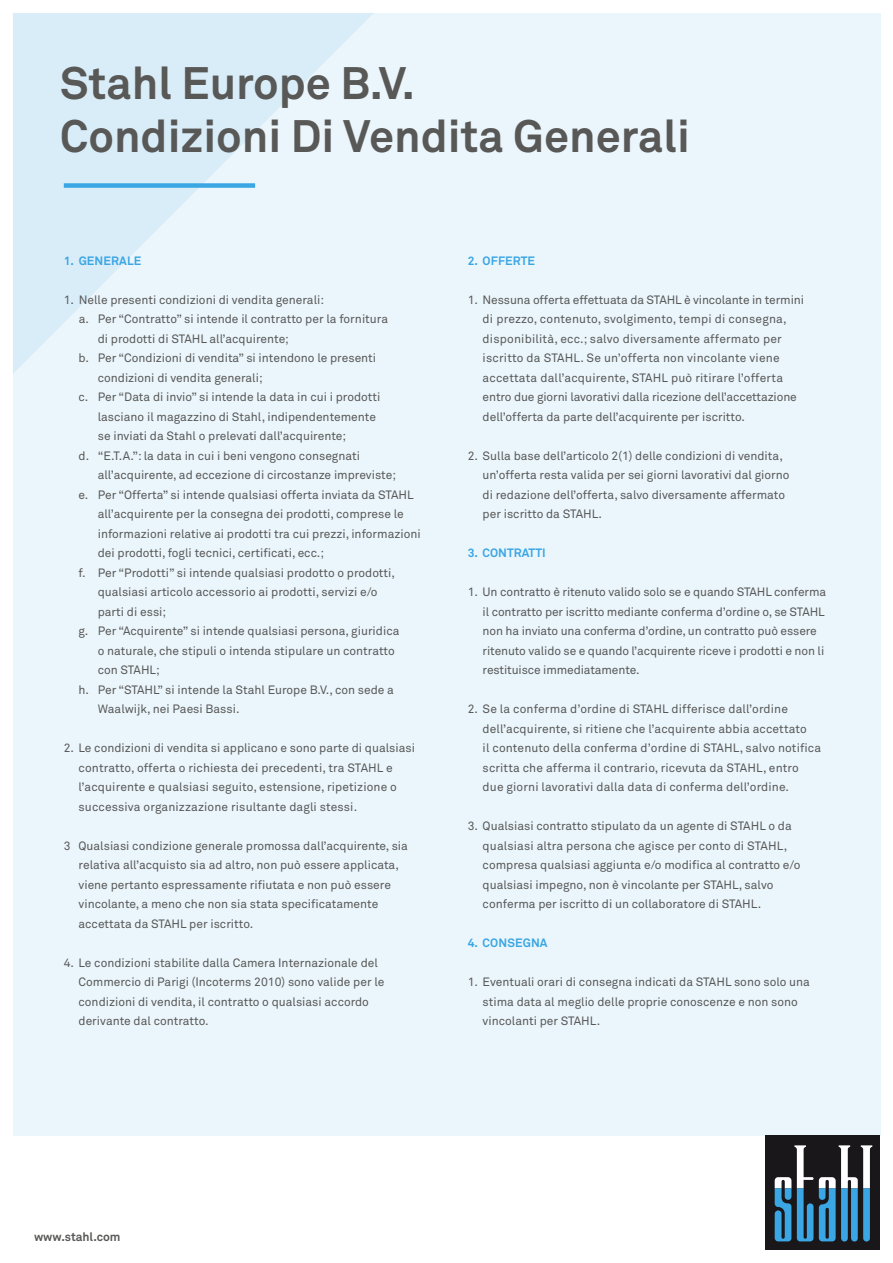
<style>
.page{position:relative;width:893px;height:1263px;background:#fff}
.page>*{position:absolute;margin:0;border:0;box-sizing:border-box;transform-origin:0 0}
.t1{font:700 45px/52.5px "Akkurat Std";color:#585857}
.t2{font:12px/19.5px "Akkurat Std";color:#585857}
.t3{font:700 12px "Akkurat Std";letter-spacing:.01em;color:#3aa6e3}
.t4{font:700 12px "Akkurat Std";color:#585857}
</style>
<div class="page">
<div style="left:13px;top:13px;width:867px;height:1122px;background:#ebf6fc"></div>
<svg style="left:13px;top:13px;width:360px;height:360px;fill:#d9edf9"></svg>
<div style="left:765px;top:1135px;width:115px;height:115px;background:#1a171b"></div>
<svg style="left:775px;top:1145px;width:97px;height:96px"></svg>
<div style="left:64px;top:183px;width:191px;height:5px;background:#3aa6e3"></div>
<h1 class="t1" style="left:60px;top:56px;width:631px">Stahl Europe B.V.<br>Condizioni Di Vendita Generali</h1>
<p class="t3" style="left:64px;top:253px;width:79px">1. GENERALE</p>
<p class="t2" style="left:64px;top:290px;width:262px">1. Nelle presenti condizioni di vendita generali:</p>
<p class="t2" style="left:79px;top:309px;width:311px">a. Per “Contratto” si intende il contratto per la fornitura</p>
<p class="t2" style="left:98px;top:329px;width:193px">di prodotti di STAHL all’acquirente;</p>
<p class="t2" style="left:79px;top:348px;width:299px">b. Per “Condizioni di vendita” si intendono le presenti</p>
<p class="t2" style="left:98px;top:368px;width:166px">condizioni di vendita generali;</p>
<p class="t2" style="left:79px;top:387px;width:303px">c. Per “Data di invio” si intende la data in cui i prodotti</p>
<p class="t2" style="left:98px;top:407px;width:280px">lasciano il magazzino di Stahl, indipendentemente</p>
<p class="t2" style="left:98px;top:426px;width:250px">se inviati da Stahl o prelevati dall’acquirente;</p>
<p class="t2" style="left:79px;top:446px;width:283px">d. “E.T.A.”: la data in cui i beni vengono consegnati</p>
<p class="t2" style="left:98px;top:465px;width:300px">all’acquirente, ad eccezione di circostanze impreviste;</p>
<p class="t2" style="left:79px;top:485px;width:337px">e. Per “Offerta” si intende qualsiasi offerta inviata da STAHL</p>
<p class="t2" style="left:98px;top:504px;width:308px">all’acquirente per la consegna dei prodotti, comprese le</p>
<p class="t2" style="left:98px;top:524px;width:325px">informazioni relative ai prodotti tra cui prezzi, informazioni</p>
<p class="t2" style="left:98px;top:543px;width:228px">dei prodotti, fogli tecnici, certificati, ecc.;</p>
<p class="t2" style="left:79px;top:563px;width:318px">f. Per “Prodotti” si intende qualsiasi prodotto o prodotti,</p>
<p class="t2" style="left:98px;top:582px;width:281px">qualsiasi articolo accessorio ai prodotti, servizi e/o</p>
<p class="t2" style="left:98px;top:602px;width:70px">parti di essi;</p>
<p class="t2" style="left:79px;top:621px;width:322px">g. Per “Acquirente” si intende qualsiasi persona, giuridica</p>
<p class="t2" style="left:98px;top:641px;width:299px">o naturale, che stipuli o intenda stipulare un contratto</p>
<p class="t2" style="left:98px;top:660px;width:64px">con STAHL;</p>
<p class="t2" style="left:79px;top:680px;width:317px">h. Per “STAHL” si intende la Stahl Europe B.V., con sede a</p>
<p class="t2" style="left:98px;top:699px;width:143px">Waalwijk, nei Paesi Bassi.</p>
<p class="t2" style="left:79px;top:738px;width:338px;text-indent:-15px">2. Le condizioni di vendita si applicano e sono parte di qualsiasi contratto, offerta o richiesta dei precedenti, tra STAHL e l’acquirente e qualsiasi seguito, estensione, ripetizione o successiva organizzazione risultante dagli stessi.</p>
<p class="t2" style="left:79px;top:836px;width:331px;text-indent:-15px">3 Qualsiasi condizione generale promossa dall’acquirente, sia relativa all’acquisto sia ad altro, non può essere applicata, viene pertanto espressamente rifiutata e non può essere vincolante, a meno che non sia stata specificatamente accettata da STAHL per iscritto.</p>
<p class="t2" style="left:79px;top:953px;width:307px;text-indent:-15px">4. Le condizioni stabilite dalla Camera Internazionale del Commercio di Parigi (Incoterms 2010) sono valide per le condizioni di vendita, il contratto o qualsiasi accordo derivante dal contratto.</p>
<p class="t3" style="left:468px;top:253px;width:69px">2. OFFERTE</p>
<p class="t2" style="left:483px;top:290px;width:323px;text-indent:-15px">1. Nessuna offerta effettuata da STAHL è vincolante in termini di prezzo, contenuto, svolgimento, tempi di consegna, disponibilità, ecc.; salvo diversamente affermato per iscritto da STAHL. Se un’offerta non vincolante viene accettata dall’acquirente, STAHL può ritirare l’offerta entro due giorni lavorativi dalla ricezione dell’accettazione dell’offerta da parte dell’acquirente per iscritto.</p>
<p class="t2" style="left:483px;top:446px;width:308px;text-indent:-15px">2. Sulla base dell’articolo 2(1) delle condizioni di vendita, un’offerta resta valida per sei giorni lavorativi dal giorno di redazione dell’offerta, salvo diversamente affermato per iscritto da STAHL.</p>
<p class="t3" style="left:468px;top:545px;width:80px">3. CONTRATTI</p>
<p class="t2" style="left:483px;top:582px;width:345px;text-indent:-15px">1. Un contratto è ritenuto valido solo se e quando STAHL conferma il contratto per iscritto mediante conferma d’ordine o, se STAHL non ha inviato una conferma d’ordine, un contratto può essere ritenuto valido se e quando l’acquirente riceve i prodotti e non li restituisce immediatamente.</p>
<p class="t2" style="left:483px;top:699px;width:340px;text-indent:-15px">2. Se la conferma d’ordine di STAHL differisce dall’ordine dell’acquirente, si ritiene che l’acquirente abbia accettato<br>il contenuto della conferma d’ordine di STAHL, salvo notifica scritta che afferma il contrario, ricevuta da STAHL, entro due giorni lavorativi dalla data di conferma dell’ordine.</p>
<p class="t2" style="left:483px;top:816px;width:319px;text-indent:-15px">3. Qualsiasi contratto stipulato da un agente di STAHL o da qualsiasi altra persona che agisce per conto di STAHL, compresa qualsiasi aggiunta e/o modifica al contratto e/o qualsiasi impegno, non è vincolante per STAHL, salvo conferma per iscritto di un collaboratore di STAHL.</p>
<p class="t3" style="left:468px;top:935px;width:81px">4. CONSEGNA</p>
<p class="t2" style="left:483px;top:972px;width:329px;text-indent:-15px">1. Eventuali orari di consegna indicati da STAHL sono solo una stima data al meglio delle proprie conoscenze e non sono vincolanti per STAHL.</p>
<p class="t4" style="left:34px;top:1230px;width:88px">www.stahl.com</p>
</div>
